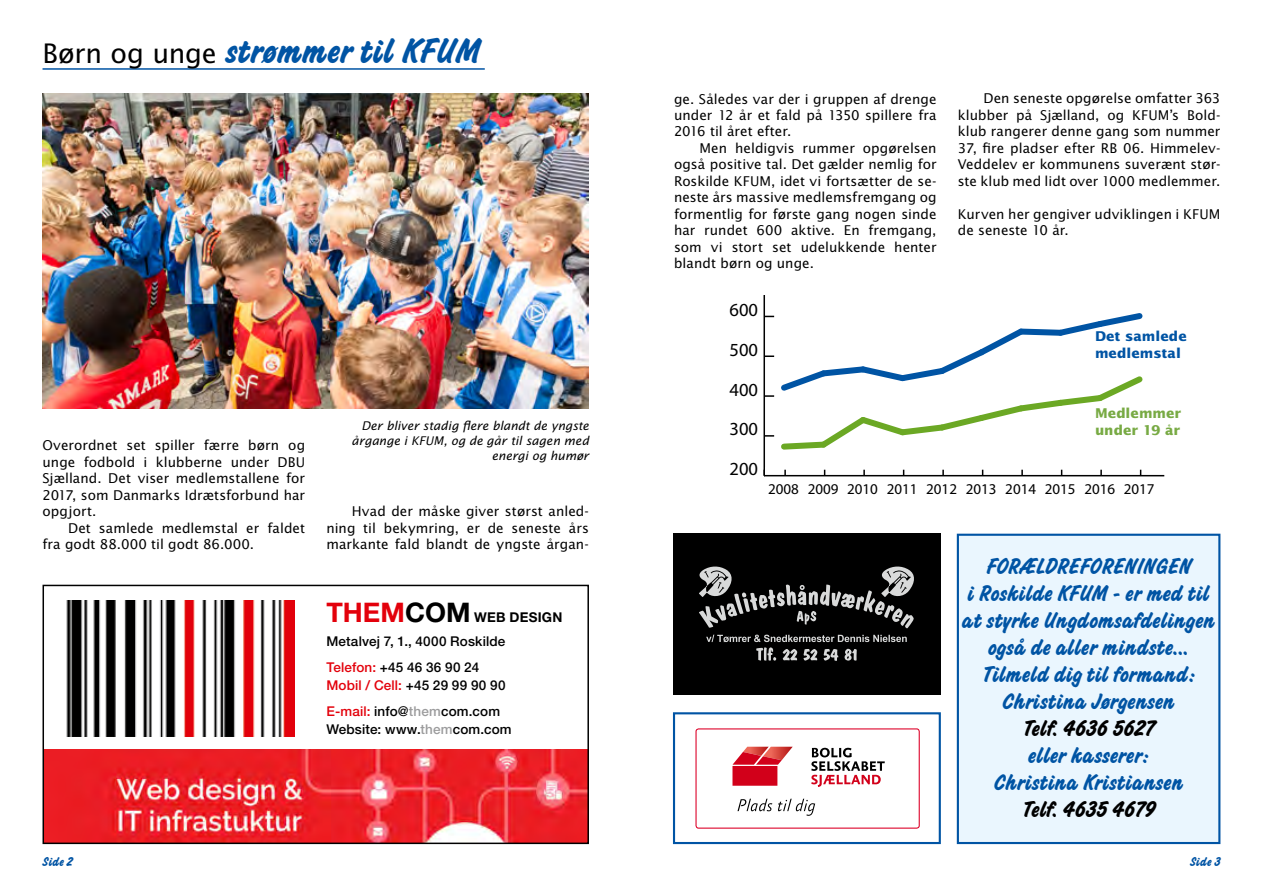
<style>
.page{position:relative;width:1263px;height:893px;background:#fff}
.page>*{position:absolute;margin:0;border:0;box-sizing:border-box;transform-origin:0 0}
.t1{font:37.5px "Challenge Bold Plain";color:#0054a4}
.t2{font:24px/27px "Challenge Bold Plain";color:#0054a4;text-align:center}
.t3{font:24px "Challenge Bold Plain";letter-spacing:-.005em;color:#000}
.t4{font:21px "Myriad Pro";color:#000}
.t5{font:18.45px "Myriad Pro";color:#000}
.t6{font:15px "Myriad Pro";color:#000}
.t7{font:13.5px/16.5px "Lucida Sans Std";letter-spacing:.005em;color:#000;text-align:justify}
.t8{font:500 13.5px/25.7px "Helvetica Neue LT Std";letter-spacing:.01em;color:#000}
.t9{font:700 13.5px/16.5px "Lucida Sans Std";letter-spacing:.005em;color:#0054a4}
.t10{font:700 13.5px/16.5px "Lucida Sans Std";letter-spacing:.005em;color:#78aa44}
.t11{font:700 13.5px "Helvetica Neue LT Std";letter-spacing:.015em;color:#000}
.t12{font:13.5px "Challenge Bold Plain";letter-spacing:.015em;color:#0054a4}
.t13{font:italic 12px/15px "Lucida Sans Std";color:#000;text-align:right}
.s1{font-family:"Lucida Sans Std";font-size:27px;color:#000}
.s2{font-size:27px;color:#e3000b}
.s3{font-size:27px}
.s4{color:#e3000b}
.s5{color:#9c9c9d}
</style>
<div class="page">
<div style="left:673px;top:712px;width:268px;height:132px;background:#fff;border:2px solid #0054a4"></div>
<svg style="left:695px;top:728px;width:225px;height:101px"></svg>
<div style="left:957px;top:534px;width:263px;height:310px;background:#eaf6fe;border:2px solid #0054a4"></div>
<div style="left:673px;top:534px;width:268px;height:161px;background:#000"></div>
<svg style="left:706px;top:635px;width:201px;height:26px"></svg>
<svg style="left:699px;top:566px;width:215px;height:62px"></svg>
<hr style="left:43px;top:68px;width:442px;height:2px;background:#0054a4">
<img style="left:43px;top:94px;width:546px;height:314px">
<img style="left:46px;top:749px;width:540px;height:92px">
<div style="left:43px;top:585px;width:546px;height:259px;border:2px solid #000"></div>
<img style="left:66px;top:601px;width:229px;height:136px">
<hr style="left:763px;top:295px;width:2px;height:181px;background:#000">
<svg style="left:765px;top:313px;width:378px;height:137px"></svg>
<svg style="left:765px;top:469px;width:400px;height:8px"></svg>
<hr style="left:765px;top:475px;width:399px;height:1px;background:#000">
<h1 class="t1" style="left:43px;top:28px;width:381px"><span class="s1">Børn og unge</span> strømmer til kfum</h1>
<p class="t7" style="left:43px;top:437px;width:264px">Overordnet set spiller færre børn og unge fodbold i klubberne under DBU Sjælland. Det viser medlemstallene for 2017, som Danmarks Idrætsforbund har opgjort.</p>
<p class="t7" style="left:43px;top:520px;width:264px;text-indent:26px">Det samlede medlemstal er faldet fra godt 88.000 til godt 86.000.</p>
<p class="t13" style="left:352px;top:419px;width:239px">Der bliver stadig flere blandt de yngste årgange i KFUM, og de går til sagen med energi og humør</p>
<p class="t7" style="left:326px;top:503px;width:264px;text-indent:26px">Hvad der måske giver størst anled&shy;ning til bekymring, er de seneste års markante fald blandt de yngste årgan-</p>
<p class="t11" style="left:326px;top:609px;width:237px"><span class="s2">THEM</span><span class="s3">COM</span> WEB DESIGN</p>
<p class="t8" style="left:326px;top:628px;width:180px">Metalvej 7, 1., 4000 Roskilde<br><span class="s4">Telefon:</span> +45 46 36 90 24</p>
<p class="t8" style="left:326px;top:672px;width:181px"><span class="s4">Mobil / Cell:</span> +45 29 99 90 90<br><span class="s4">E-mail:</span> info@<span class="s5">them</span>com.com</p>
<p class="t8" style="left:326px;top:716px;width:187px">Website: www.<span class="s5">them</span>com.com</p>
<p class="t7" style="left:674px;top:91px;width:264px">ge. Således var der i gruppen af drenge under 12 år et fald på 1350 spillere fra 2016 til året efter.</p>
<p class="t7" style="left:674px;top:140px;width:264px;text-indent:26px">Men heldigvis rummer opgørelsen også positive tal. Det gælder nemlig for Roskilde KFUM, idet vi fortsætter de se&shy;neste års massive medlemsfremgang og formentlig for første gang nogen sinde har rundet 600 aktive. En fremgang, som vi stort set udelukkende henter blandt børn og unge.</p>
<h3 class="t4" style="left:732px;top:90px;width:34px">300</h3>
<h3 class="t4" style="left:732px;top:142px;width:34px">200</h3>
<h3 class="t5" style="left:730px;top:219px;width:30px">800</h3>
<h3 class="t5" style="left:730px;top:259px;width:30px">700</h3>
<h3 class="t5" style="left:730px;top:298px;width:30px">600</h3>
<h3 class="t5" style="left:730px;top:338px;width:30px">500</h3>
<h3 class="t5" style="left:730px;top:378px;width:30px">400</h3>
<h3 class="t5" style="left:730px;top:418px;width:30px">300</h3>
<h3 class="t5" style="left:730px;top:458px;width:30px">200</h3>
<p class="t7" style="left:958px;top:91px;width:264px;text-indent:26px">Den seneste opgørelse omfatter 363 klubber på Sjælland, og KFUM’s Bold&shy;klub rangerer denne gang som nummer 37, fire pladser efter RB 06. Himmelev-Veddelev er kommunens suverænt stør&shy;ste klub med lidt over 1000 medlemmer.</p>
<p class="t7" style="left:958px;top:206px;width:264px">Kurven her gengiver udviklingen i KFUM de seneste 10 år.</p>
<p class="t9" style="left:1095px;top:328px;width:93px">Det samlede medlemstal</p>
<p class="t10" style="left:1095px;top:406px;width:88px">Medlemmer under 19 år</p>
<p class="t6" style="left:768px;top:480px;width:388px">2008 2009 2010 2011 2012 2013 2014 2015 2016 2017</p>
<h2 class="t2" style="left:962px;top:552px;width:255px">Forældreforeningen<br>i Roskilde KFUM - er med til at styrke Ungdomsafdelingen også de aller mindste...<br>Tilmeld dig til formand:<br>Christina Jørgensen</h2>
<h2 class="t3" style="left:1022px;top:714px;width:134px">Telf. 4636 5627</h2>
<h2 class="t2" style="left:994px;top:741px;width:191px">eller kasserer:<br>Christina Kristiansen</h2>
<h2 class="t3" style="left:1022px;top:795px;width:135px">Telf. 4635 4679</h2>
<p class="t12" style="left:43px;top:853px;width:32px">Side 2</p>
<p class="t12" style="left:1190px;top:853px;width:32px">Side 3</p>
</div>
